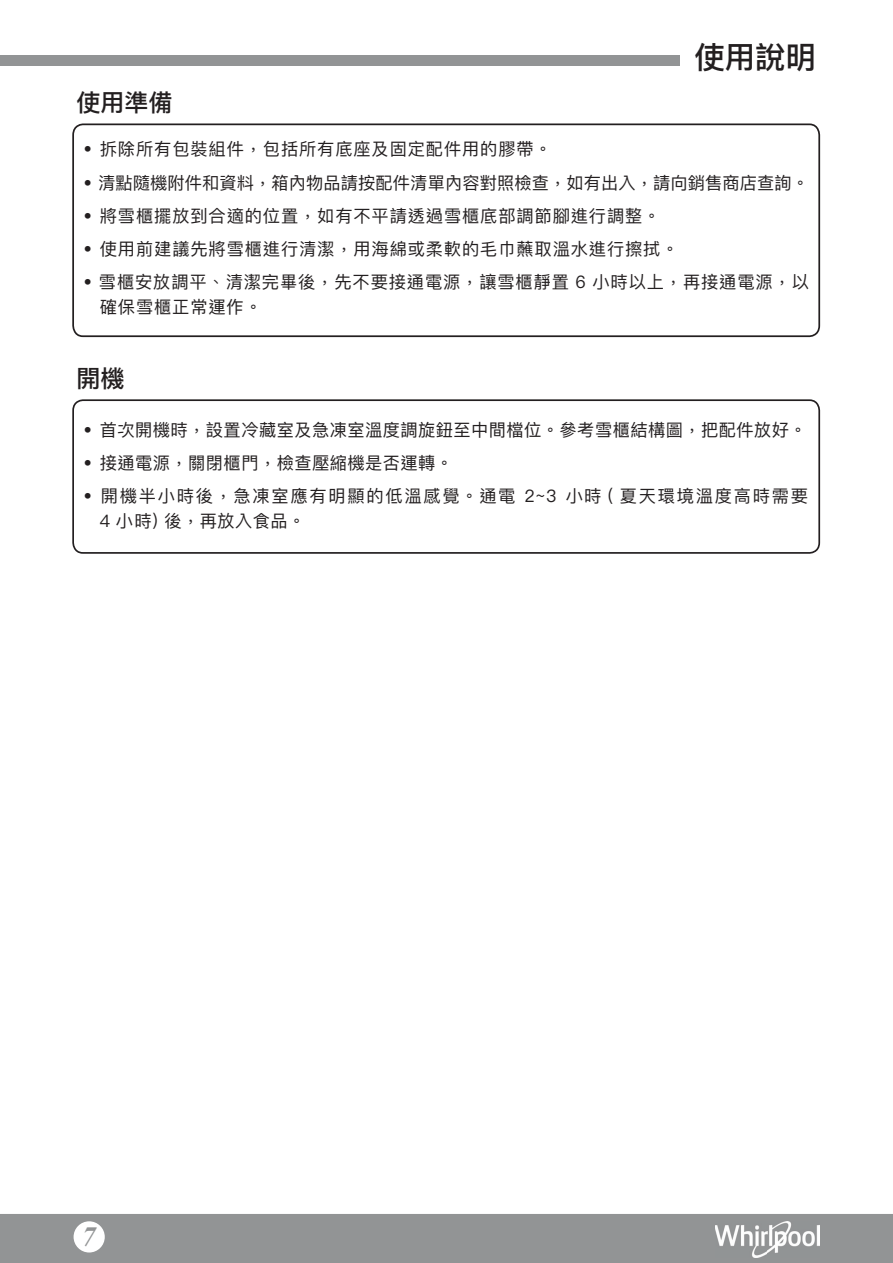
<style>
.page{position:relative;width:893px;height:1263px;background:#fff}
.page>*{position:absolute;margin:0;border:0;box-sizing:border-box;transform-origin:0 0}
.t1{font:500 30.45px "Ping Fang TC";color:#231f20}
.t2{font:italic 700 27.75px "Times New Roman";color:#929495}
.t3{font:500 24px "Ping Fang TC";color:#231f20}
.t4{font:17.25px/24.8px "Ping Fang TC";letter-spacing:.05em;color:#231f20}
.t5{font:17.25px "Ping Fang TC";letter-spacing:.025em;color:#231f20}
.t6{font:17.25px/24.8px "Ping Fang TC";letter-spacing:.1em;color:#231f20}
.t7{font:17.25px "Ping Fang TC";letter-spacing:.005em;color:#231f20}
</style>
<div class="page">
<div style="left:1px;top:1214px;width:892px;height:49px;background:#929495"></div>
<hr style="left:0;top:1214px;width:1px;height:49px;background:#929495">
<div style="left:74px;top:1221px;width:31px;height:31px;background:#fff;border-radius:50%"></div>
<img style="left:715px;top:1222px;width:105px;height:35px">
<div style="left:0;top:56px;width:679px;height:10px;background:#929495"></div>
<div style="left:72px;top:123px;width:748px;height:214px;border:2px solid #231f20;border-radius:10px"></div>
<div style="left:72px;top:399px;width:748px;height:155px;border:2px solid #231f20;border-radius:10px"></div>
<p class="t3" style="left:77px;top:88px;width:98px">使用準備</p>
<p class="t1" style="left:694px;top:38px;width:123px">使用說明</p>
<p class="t4" style="left:83px;top:137px;width:470px">• 拆除所有包裝組件，包括所有底座及固定配件用的膠帶。</p>
<p class="t7" style="left:83px;top:172px;width:727px">• 清點隨機附件和資料，箱內物品請按配件清單內容對照檢查，如有出入，請向銷售商店查詢。</p>
<p class="t4" style="left:83px;top:203px;width:579px">• 將雪櫃擺放到合適的位置，如有不平請透過雪櫃底部調節腳進行調整。</p>
<p class="t4" style="left:83px;top:236px;width:597px">• 使用前建議先將雪櫃進行清潔，用海綿或柔軟的毛巾蘸取溫水進行擦拭。</p>
<p class="t4" style="left:100px;top:270px;width:711px;text-indent:-17px">• 雪櫃安放調平、清潔完畢後，先不要接通電源，讓雪櫃靜置 6 小時以上，再接通電源，以確保雪櫃正常運作。</p>
<p class="t3" style="left:77px;top:363px;width:50px">開機</p>
<p class="t5" style="left:83px;top:419px;width:725px">• 首次開機時，設置冷藏室及急凍室溫度調旋鈕至中間檔位。參考雪櫃結構圖，把配件放好。</p>
<p class="t5" style="left:83px;top:452px;width:371px">• 接通電源，關閉櫃門，檢查壓縮機是否運轉。</p>
<p class="t6" style="left:100px;top:483px;width:710px;text-indent:-17px">• 開機半小時後，急凍室應有明顯的低溫感覺。通電 2~3 小時 ( 夏天環境溫度高時需要<br>4 小時) 後，再放入食品。</p>
<h2 class="t2" style="left:82px;top:1217px;width:15px">7</h2>
</div>
